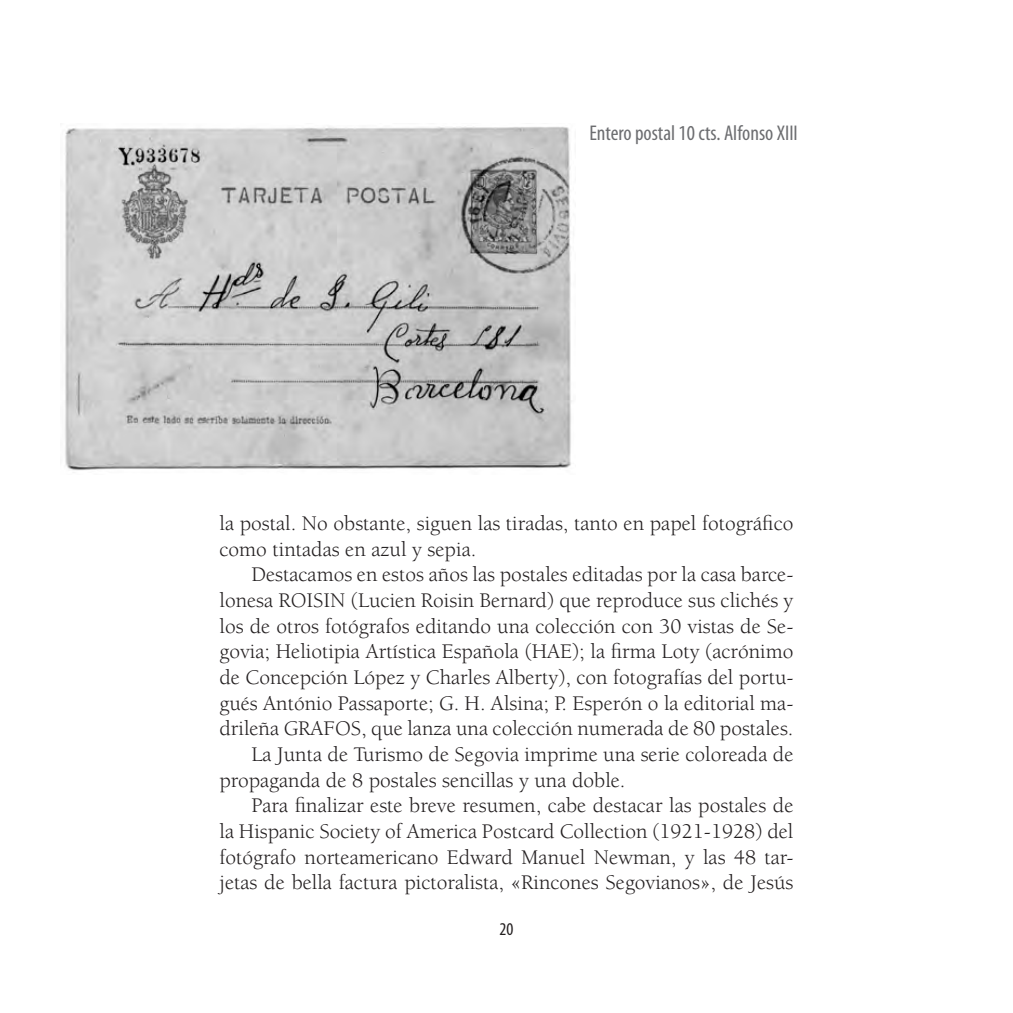
<style>
.page{position:relative;width:1013px;height:1013px;background:#fff}
.page>*{position:absolute;margin:0;border:0;box-sizing:border-box;transform-origin:0 0}
.Texto{font:21.38px/25.7px "Berkeley";color:#231f20}
.Pie_de_foto{font:condensed 21.38px "Myriad Pro";color:#6c6d70}
.t1{font:condensed 18px "Myriad Pro";color:#231f20}
</style>
<div class="page">
<img style="left:65px;top:126px;width:507px;height:347px">
<p class="Pie_de_foto" style="left:589px;top:120px;width:210px">Entero postal 10 cts. Alfonso XIII</p>
<p class="Texto" style="left:219px;top:511px;width:576px">la postal. No obstante, siguen las tiradas, tanto en papel fotográfico como tintadas en azul y sepia.</p>
<p class="Texto" style="left:219px;top:562px;width:576px;text-align:justify;text-indent:32px">Destacamos en estos años las postales editadas por la casa barce&shy;lonesa ROISIN (Lucien Roisin Bernard) que reproduce sus clichés y los de otros fotógrafos editando una colección con 30 vistas de Se&shy;govia; Heliotipia Artística Española (HAE); la firma Loty (acrónimo de Concepción López y Charles Alberty), con fotografías del portu&shy;gués António Passaporte; G. H. Alsina; P. Esperón o la editorial ma&shy;drileña GRAFOS, que lanza una colección numerada de 80 postales.</p>
<p class="Texto" style="left:219px;top:742px;width:575px;text-indent:32px">La Junta de Turismo de Segovia imprime una serie coloreada de propaganda de 8 postales sencillas y una doble.</p>
<p class="Texto" style="left:219px;top:793px;width:576px;text-align:justify;text-indent:32px">Para finalizar este breve resumen, cabe destacar las postales de la Hispanic Society of America Postcard Collection (1921-1928) del fotógrafo norteamericano Edward Manuel Newman, y las 48 tar&shy;jetas de bella factura pictoralista, «Rincones Segovianos», de Jesús</p>
<p class="t1" style="left:500px;top:918px;width:15px">20</p>
</div>
